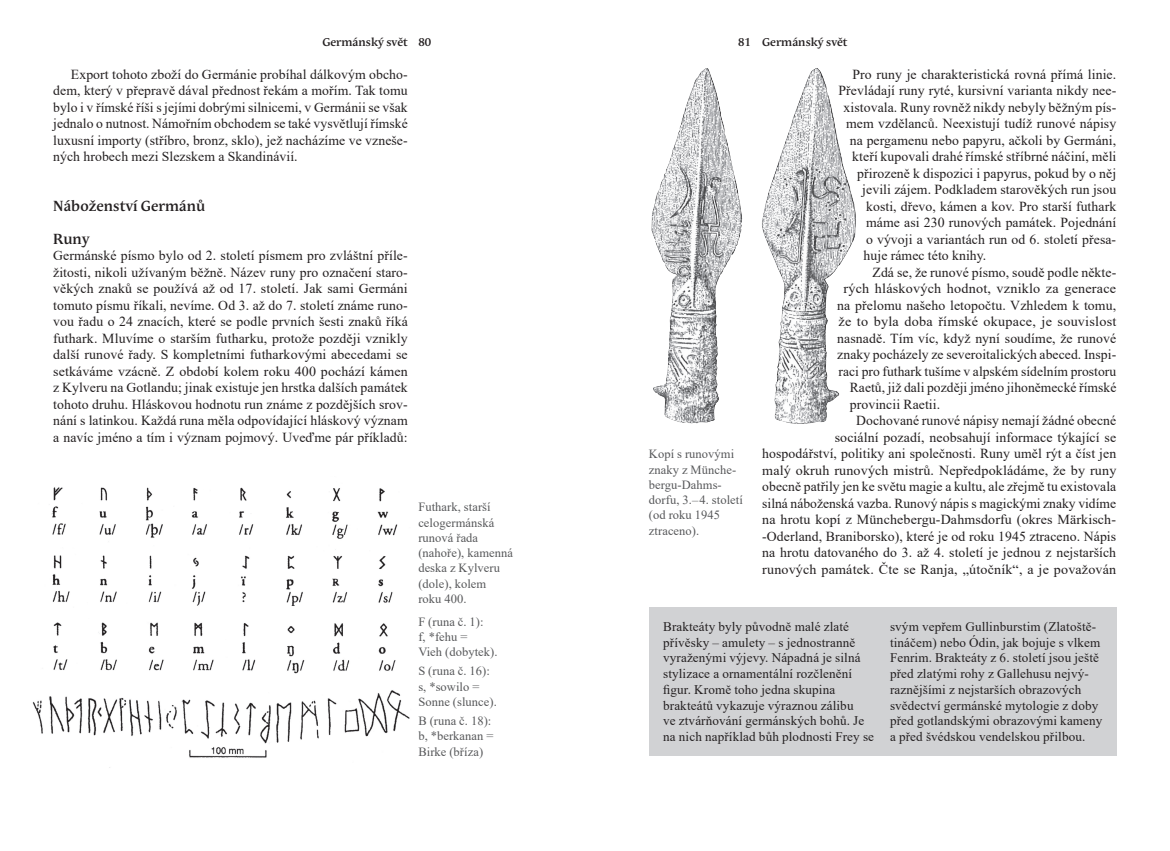
<style>
.page{position:relative;width:1170px;height:851px;background:#fff}
.page>*{position:absolute;margin:0;border:0;box-sizing:border-box;transform-origin:0 0}
.t1{font:700 14.5px "Andulka Book Pro";letter-spacing:.005em;color:#231f20}
.t2{font:13.75px/16.5px "Times New Roman";letter-spacing:.005em;color:#231f20;text-align:justify}
.t3{font:13.12px/15.8px "Times New Roman";letter-spacing:.01em;color:#231f20}
.t4{font:12.5px/15.2px "Times New Roman";letter-spacing:.005em;color:#57585a}
.t5{font:700 11.25px "Andulka Book Pro";color:#231f20}
</style>
<div class="page">
<img style="left:32px;top:487px;width:378px;height:281px">
<img style="left:651px;top:68px;width:91px;height:355px">
<img style="left:762px;top:68px;width:94px;height:356px">
<div style="left:649px;top:607px;width:467px;height:148px;background:#d1d2d4"></div>
<p class="t5" style="left:322px;top:36px;width:110px">Germánský svět 80</p>
<p class="t5" style="left:738px;top:36px;width:111px">81 Germánský svět</p>
<p class="t2" style="left:53px;top:65px;width:356px;text-indent:18px">Export tohoto zboží do Germánie probíhal dálkovým obcho&shy;dem, který v přepravě dával přednost řekám a mořím. Tak tomu bylo i v římské říši s jejími dobrými silnicemi, v Germánii se však jednalo o nutnost. Námořním obchodem se také vysvětlují římské luxusní importy (stříbro, bronz, sklo), jež nacházíme ve vzneše&shy;ných hrobech mezi Slezskem a Skandinávií.</p>
<p class="t1" style="left:53px;top:197px;width:154px">Náboženství Germánů</p>
<p class="t1" style="left:53px;top:230px;width:38px">Runy</p>
<p class="t2" style="left:53px;top:247px;width:356px">Germánské písmo bylo od 2. století písmem pro zvláštní příle&shy;žitosti, nikoli užívaným běžně. Název runy pro označení staro&shy;věkých znaků se používá až od 17. století. Jak sami Germáni tomuto písmu říkali, nevíme. Od 3. až do 7. století známe runo&shy;vou řadu o 24 znacích, které se podle prvních šesti znaků říká futhark. Mluvíme o starším futharku, protože později vznikly další runové řady. S kompletními futharkovými abecedami se setkáváme vzácně. Z období kolem roku 400 pochází kámen z Kylveru na Gotlandu; jinak existuje jen hrstka dalších památek tohoto druhu. Hláskovou hodnotu run známe z pozdějších srov&shy;nání s latinkou. Každá runa měla odpovídající hláskový význam a navíc jméno a tím i význam pojmový. Uveďme pár příkladů:</p>
<p class="t2" style="left:852px;top:65px;width:265px">Pro runy je charakteristická rovná přímá linie.</p>
<p class="t2" style="left:838px;top:82px;width:279px">Převládají runy ryté, kursivní varianta nikdy nee-</p>
<p class="t2" style="left:843px;top:98px;width:274px">xistovala. Runy rovněž nikdy nebyly běžným pís-</p>
<p class="t2" style="left:846px;top:115px;width:272px">mem vzdělanců. Neexistují tudíž runové nápisy</p>
<p class="t2" style="left:849px;top:131px;width:268px">na pergamenu nebo papyru, ačkoli by Germáni,</p>
<p class="t2" style="left:852px;top:148px;width:265px">kteří kupovali drahé římské stříbrné náčiní, měli</p>
<p class="t2" style="left:857px;top:164px;width:260px">přirozeně k dispozici i papyrus, pokud by o něj</p>
<p class="t2" style="left:862px;top:181px;width:255px">jevili zájem. Podkladem starověkých run jsou</p>
<p class="t2" style="left:866px;top:197px;width:252px">kosti, dřevo, kámen a kov. Pro starší futhark</p>
<p class="t2" style="left:866px;top:214px;width:252px">máme asi 230 runových památek. Pojednání</p>
<p class="t2" style="left:866px;top:230px;width:252px">o vývoji a variantách run od 6. století přesa-</p>
<p class="t2" style="left:863px;top:247px;width:124px">huje rámec této knihy.</p>
<p class="t2" style="left:872px;top:263px;width:245px">Zdá se, že runové písmo, soudě podle někte-</p>
<p class="t2" style="left:843px;top:280px;width:274px">rých hláskových hodnot, vzniklo za generace</p>
<p class="t2" style="left:837px;top:296px;width:280px">na přelomu našeho letopočtu. Vzhledem k tomu,</p>
<p class="t2" style="left:838px;top:313px;width:279px">že to byla doba římské okupace, je souvislost</p>
<p class="t2" style="left:837px;top:329px;width:280px">nasnadě. Tím víc, když nyní soudíme, že runové</p>
<p class="t2" style="left:837px;top:346px;width:280px">znaky pocházely ze severoitalických abeced. Inspi-</p>
<p class="t2" style="left:838px;top:362px;width:279px">raci pro futhark tušíme v alpském sídelním prostoru</p>
<p class="t2" style="left:849px;top:379px;width:268px">Raetů, již dali později jméno jihoněmecké římské</p>
<p class="t2" style="left:849px;top:395px;width:92px">provincii Raetii.</p>
<p class="t2" style="left:856px;top:412px;width:261px">Dochované runové nápisy nemají žádné obecné</p>
<p class="t2" style="left:834px;top:428px;width:283px">sociální pozadí, neobsahují informace týkající se</p>
<p class="t2" style="left:762px;top:445px;width:355px">hospodářství, politiky ani společnosti. Runy uměl rýt a číst jen</p>
<p class="t2" style="left:762px;top:461px;width:355px">malý okruh runových mistrů. Nepředpokládáme, že by runy</p>
<p class="t2" style="left:762px;top:478px;width:355px">obecně patřily jen ke světu magie a kultu, ale zřejmě tu existovala</p>
<p class="t2" style="left:762px;top:494px;width:355px">silná náboženská vazba. Runový nápis s magickými znaky vidíme</p>
<p class="t2" style="left:762px;top:511px;width:355px">na hrotu kopí z Münchebergu-Dahmsdorfu (okres Märkisch-</p>
<p class="t2" style="left:762px;top:527px;width:355px">-Oderland, Braniborsko), které je od roku 1945 ztraceno. Nápis</p>
<p class="t2" style="left:762px;top:544px;width:355px">na hrotu datovaného do 3. až 4. století je jednou z nejstarších</p>
<p class="t2" style="left:762px;top:560px;width:355px">runových památek. Čte se Ranja, „útočník“, a je považován</p>
<p class="t4" style="left:649px;top:446px;width:95px">Kopí s runovými znaky z Münche&shy;bergu-Dahms&shy;dorfu, 3.– 4. století (od roku 1945 ztraceno).</p>
<p class="t4" style="left:418px;top:499px;width:96px">Futhark, starší celogermánská runová řada (nahoře), kamenná deska z Kylveru (dole), kolem<br>roku 400.</p>
<p class="t4" style="left:418px;top:613px;width:81px">F (runa č. 1):<br>f, *fehu =<br>Vieh (dobytek).</p>
<p class="t4" style="left:418px;top:663px;width:80px">S (runa č. 16): s, *sowilo =<br>Sonne (slunce).</p>
<p class="t4" style="left:418px;top:712px;width:77px">B (runa č. 18): b, *berkanan =<br>Birke (bříza)</p>
<p class="t3" style="left:663px;top:618px;width:212px">Brakteáty byly původně malé zlaté přívěsky – amulety – s jednostranně vyraženými výjevy. Nápadná je silná stylizace a ornamentální rozčlenění figur. Kromě toho jedna skupina brakteátů vykazuje výraznou zálibu<br>ve ztvárňování germánských bohů. Je na nich například bůh plodnosti Frey se</p>
<p class="t3" style="left:890px;top:618px;width:214px">svým vepřem Gullinburstim (Zlatoště&shy;tináčem) nebo Ódin, jak bojuje s vlkem Fenrim. Brakteáty z 6. století jsou ještě před zlatými rohy z Gallehusu nejvý&shy;raznějšími z nejstarších obrazových svědectví germánské mytologie z doby před gotlandskými obrazovými kameny a před švédskou vendelskou přilbou.</p>
</div>
